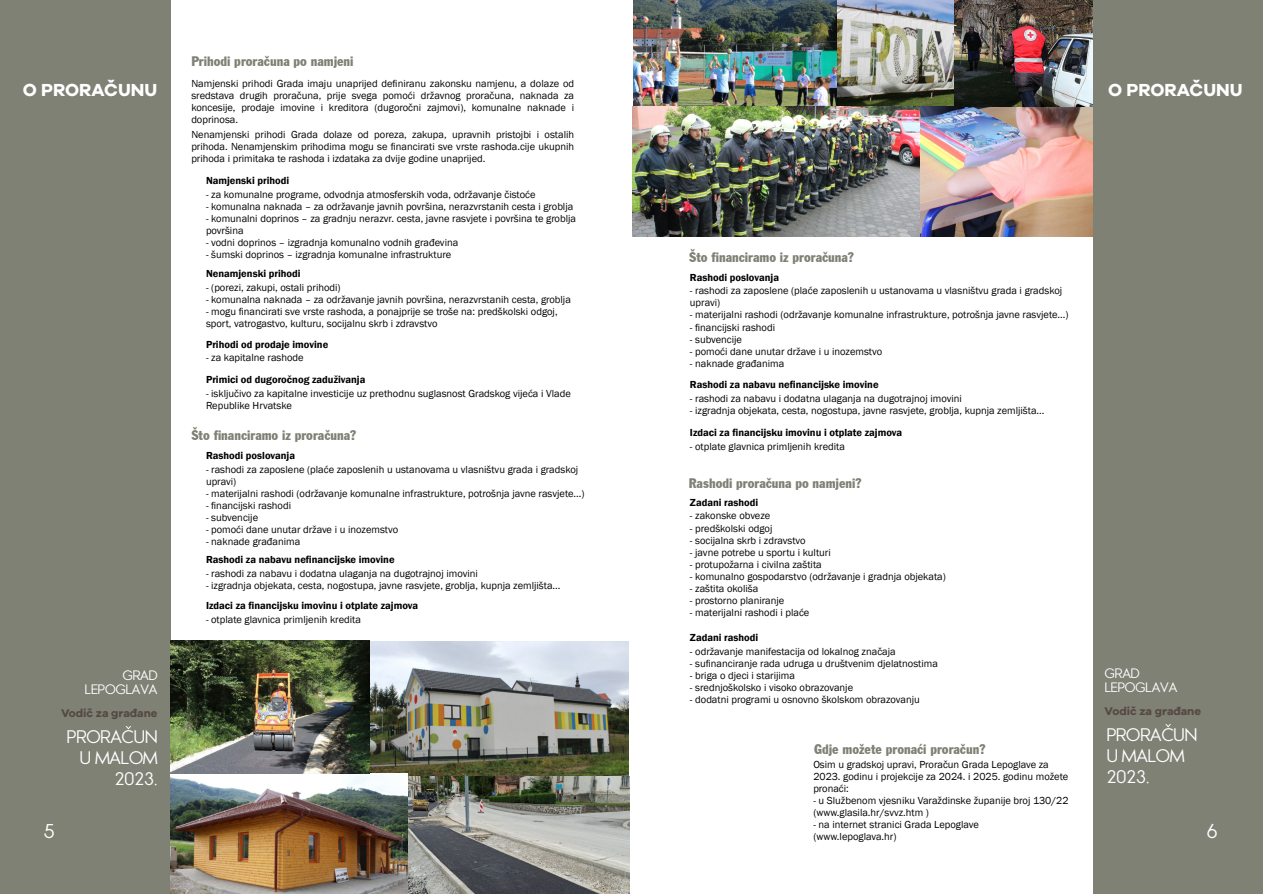
<style>
.page{position:relative;width:1263px;height:894px;background:#fff}
.page>*{position:absolute;margin:0;border:0;box-sizing:border-box;transform-origin:0 0}
.t1{font:19.2px "Pasajero";color:#fff}
.t2{font:700 18px "Galyon";color:#fff}
.t3{font:17.4px/21.1px "Pasajero";color:#fff;text-align:right}
.t4{font:condensed 13.5px "Franklin Gothic BT";color:#808175}
.t5{font:13.05px/14.9px "Pasajero";color:#fff;text-align:right}
.t6{font:700 11.55px "Galyon";color:rgb(64 44 44/.67)}
.t7{font:10.5px/12.1px "Franklin Gothic";color:#000}
.t8{font:600 10.5px "Franklin Gothic";color:#000}
</style>
<div class="page">
<img style="left:369px;top:641px;width:260px;height:134px">
<div style="left:0;top:0;width:170px;height:893px;background:#808175"></div>
<svg style="left:126px;top:726px;width:5px;height:3px"></svg>
<img style="left:408px;top:775px;width:222px;height:118px">
<img style="left:170px;top:773px;width:238px;height:120px">
<img style="left:170px;top:640px;width:199px;height:133px">
<img style="left:836px;top:0;width:118px;height:106px">
<img style="left:632px;top:106px;width:461px;height:130px">
<img style="left:954px;top:0;width:139px;height:107px">
<div style="left:1093px;top:0;width:170px;height:893px;background:#808175"></div>
<img style="left:633px;top:0;width:203px;height:120px">
<h2 class="t2" style="left:23px;top:78px;width:136px">O PRORAČUNU</h2>
<p class="t4" style="left:191px;top:55px;width:164px">Prihodi proračuna po namjeni</p>
<p class="t7" style="left:191px;top:78px;width:384px;text-align:justify">Namjenski prihodi Grada imaju unaprĳed definiranu zakonsku namjenu, a dolaze od sredstava drugih proračuna, prĳe svega pomoći državnog proračuna, naknada za koncesĳe, prodaje imovine i kreditora (dugoročni zajmovi), komunalne naknade i doprinosa.</p>
<p class="t7" style="left:191px;top:129px;width:384px;text-align:justify">Nenamjenski prihodi Grada dolaze od poreza, zakupa, upravnih pristojbi i ostalih prihoda. Nenamjenskim prihodima mogu se financirati sve vrste rashoda.cĳe ukupnih prihoda i primitaka te rashoda i izdataka za dvĳe godine unaprĳed.</p>
<h2 class="t2" style="left:1108px;top:79px;width:136px">O PRORAČUNU</h2>
<p class="t5" style="left:85px;top:668px;width:74px">GRAD<br>LEPOGLAVA</p>
<h3 class="t3" style="left:67px;top:727px;width:92px">PRORACUN<br>U MALOM<br>2023.</h3>
<p class="t6" style="left:61px;top:706px;width:98px">Vodič za građane</p>
<h1 class="t1" style="left:44px;top:824px;width:12px">5</h1>
<p class="t8" style="left:206px;top:176px;width:85px">Namjenski prihodi</p>
<p class="t7" style="left:206px;top:189px;width:331px">- za komunalne programe, odvodnja atmosferskih voda, održavanje čistoće</p>
<p class="t7" style="left:206px;top:201px;width:369px">- komunalna naknada – za održavanje javnih površina, nerazvrstanih cesta i groblja</p>
<p class="t7" style="left:206px;top:213px;width:372px">- komunalni doprinos – za gradnju nerazvr. cesta, javne rasvjete i površina te groblja površina</p>
<p class="t7" style="left:206px;top:237px;width:254px">- vodni doprinos – izgradnja komunalno vodnih građevina</p>
<p class="t7" style="left:206px;top:249px;width:247px">- šumski doprinos – izgradnja komunalne infrastrukture</p>
<p class="t8" style="left:206px;top:269px;width:96px">Nenamjenski prihodi</p>
<p class="t7" style="left:206px;top:282px;width:136px">- (porezi, zakupi, ostali prihodi)</p>
<p class="t7" style="left:206px;top:294px;width:366px">- komunalna naknada – za održavanje javnih površina, nerazvrstanih cesta, groblja</p>
<p class="t7" style="left:206px;top:306px;width:353px">- mogu financirati sve vrste rashoda, a ponajprĳe se troše na: predškolski odgoj, sport, vatrogastvo, kulturu, socĳalnu skrb i zdravstvo</p>
<p class="t8" style="left:206px;top:340px;width:124px">Prihodi od prodaje imovine</p>
<p class="t7" style="left:206px;top:352px;width:99px">- za kapitalne rashode</p>
<p class="t8" style="left:206px;top:375px;width:161px">Primici od dugoročnog zaduživanja</p>
<p class="t7" style="left:206px;top:387px;width:366px">- isključivo za kapitalne investicĳe uz prethodnu suglasnost Gradskog vĳeća i Vlade<br>Republike Hrvatske</p>
<p class="t4" style="left:191px;top:429px;width:167px">Što financiramo iz proračuna?</p>
<p class="t8" style="left:206px;top:451px;width:91px">Rashodi poslovanja</p>
<p class="t7" style="left:206px;top:463px;width:374px">- rashodi za zaposlene (plaće zaposlenih u ustanovama u vlasništvu grada i gradskoj upravi)</p>
<p class="t7" style="left:206px;top:488px;width:380px">- materĳalni rashodi (održavanje komunalne infrastrukture, potrošnja javne rasvjete...)</p>
<p class="t7" style="left:206px;top:500px;width:87px">- financĳski rashodi</p>
<p class="t7" style="left:206px;top:512px;width:54px">- subvencĳe</p>
<p class="t7" style="left:206px;top:524px;width:194px">- pomoći dane unutar države i u inozemstvo</p>
<p class="t7" style="left:206px;top:536px;width:96px">- naknade građanima</p>
<p class="t8" style="left:206px;top:556px;width:190px">Rashodi za nabavu nefinancĳske imovine</p>
<p class="t7" style="left:206px;top:568px;width:273px">- rashodi za nabavu i dodatna ulaganja na dugotrajnoj imovini</p>
<p class="t7" style="left:206px;top:580px;width:356px">- izgradnja objekata, cesta, nogostupa, javne rasvjete, groblja, kupnja zemljišta...</p>
<p class="t8" style="left:206px;top:601px;width:214px">Izdaci za financĳsku imovinu i otplate zajmova</p>
<p class="t7" style="left:206px;top:613px;width:157px">- otplate glavnica primljenih kredita</p>
<p class="t4" style="left:689px;top:252px;width:167px">Što financiramo iz proračuna?</p>
<p class="t8" style="left:690px;top:273px;width:91px">Rashodi poslovanja</p>
<p class="t7" style="left:690px;top:285px;width:374px">- rashodi za zaposlene (plaće zaposlenih u ustanovama u vlasništvu grada i gradskoj upravi)</p>
<p class="t7" style="left:690px;top:309px;width:380px">- materĳalni rashodi (održavanje komunalne infrastrukture, potrošnja javne rasvjete...)</p>
<p class="t7" style="left:690px;top:322px;width:87px">- financĳski rashodi</p>
<p class="t7" style="left:690px;top:334px;width:54px">- subvencĳe</p>
<p class="t7" style="left:690px;top:346px;width:194px">- pomoći dane unutar države i u inozemstvo</p>
<p class="t7" style="left:690px;top:358px;width:96px">- naknade građanima</p>
<p class="t8" style="left:690px;top:380px;width:190px">Rashodi za nabavu nefinancĳske imovine</p>
<p class="t7" style="left:690px;top:393px;width:273px">- rashodi za nabavu i dodatna ulaganja na dugotrajnoj imovini</p>
<p class="t7" style="left:690px;top:405px;width:356px">- izgradnja objekata, cesta, nogostupa, javne rasvjete, groblja, kupnja zemljišta...</p>
<p class="t8" style="left:690px;top:429px;width:214px">Izdaci za financĳsku imovinu i otplate zajmova</p>
<p class="t7" style="left:690px;top:441px;width:157px">- otplate glavnica primljenih kredita</p>
<p class="t4" style="left:689px;top:478px;width:174px">Rashodi proračuna po namjeni?</p>
<p class="t8" style="left:690px;top:498px;width:70px">Zadani rashodi</p>
<p class="t7" style="left:690px;top:510px;width:82px">- zakonske obveze</p>
<p class="t7" style="left:690px;top:522px;width:84px">- predškolski odgoj</p>
<p class="t7" style="left:690px;top:534px;width:117px">- socĳalna skrb i zdravstvo</p>
<p class="t7" style="left:690px;top:547px;width:142px">- javne potrebe u sportu i kulturi</p>
<p class="t7" style="left:690px;top:559px;width:133px">- protupožarna i civilna zaštita</p>
<p class="t7" style="left:690px;top:571px;width:257px">- komunalno gospodarstvo (održavanje i gradnja objekata)</p>
<p class="t7" style="left:690px;top:583px;width:70px">- zaštita okoliša</p>
<p class="t7" style="left:690px;top:595px;width:96px">- prostorno planiranje</p>
<p class="t7" style="left:690px;top:607px;width:121px">- materĳalni rashodi i plaće</p>
<p class="t8" style="left:690px;top:633px;width:70px">Zadani rashodi</p>
<p class="t7" style="left:690px;top:646px;width:207px">- održavanje manifestacĳa od lokalnog značaja</p>
<p class="t7" style="left:690px;top:658px;width:249px">- sufinanciranje rada udruga u društvenim djelatnostima</p>
<p class="t7" style="left:690px;top:670px;width:107px">- briga o djeci i starĳima</p>
<p class="t7" style="left:690px;top:682px;width:165px">- srednjoškolsko i visoko obrazovanje</p>
<p class="t7" style="left:690px;top:694px;width:231px">- dodatni programi u osnovno školskom obrazovanju</p>
<p class="t4" style="left:814px;top:743px;width:173px">Gdje možete pronaći proračun?</p>
<p class="t7" style="left:813px;top:758px;width:256px">Osim u gradskoj upravi, Proračun Grada Lepoglave za<br>2023. godinu i projekcĳe za 2024. i 2025. godinu možete pronaći:</p>
<p class="t7" style="left:813px;top:794px;width:257px">- u Službenom vjesniku Varaždinske županĳe broj 130/22 (www.glasila.hr/svvz.htm )</p>
<p class="t7" style="left:813px;top:819px;width:167px">- na internet stranici Grada Lepoglave (www.lepoglava.hr)</p>
<p class="t5" style="left:1105px;top:666px;width:74px;text-align:left">GRAD<br>LEPOGLAVA</p>
<p class="t6" style="left:1104px;top:704px;width:98px">Vodič za građane</p>
<h3 class="t3" style="left:1107px;top:725px;width:92px;text-align:left">PRORACUN<br>U MALOM<br>2023.</h3>
<h1 class="t1" style="left:1207px;top:824px;width:12px">6</h1>
</div>
